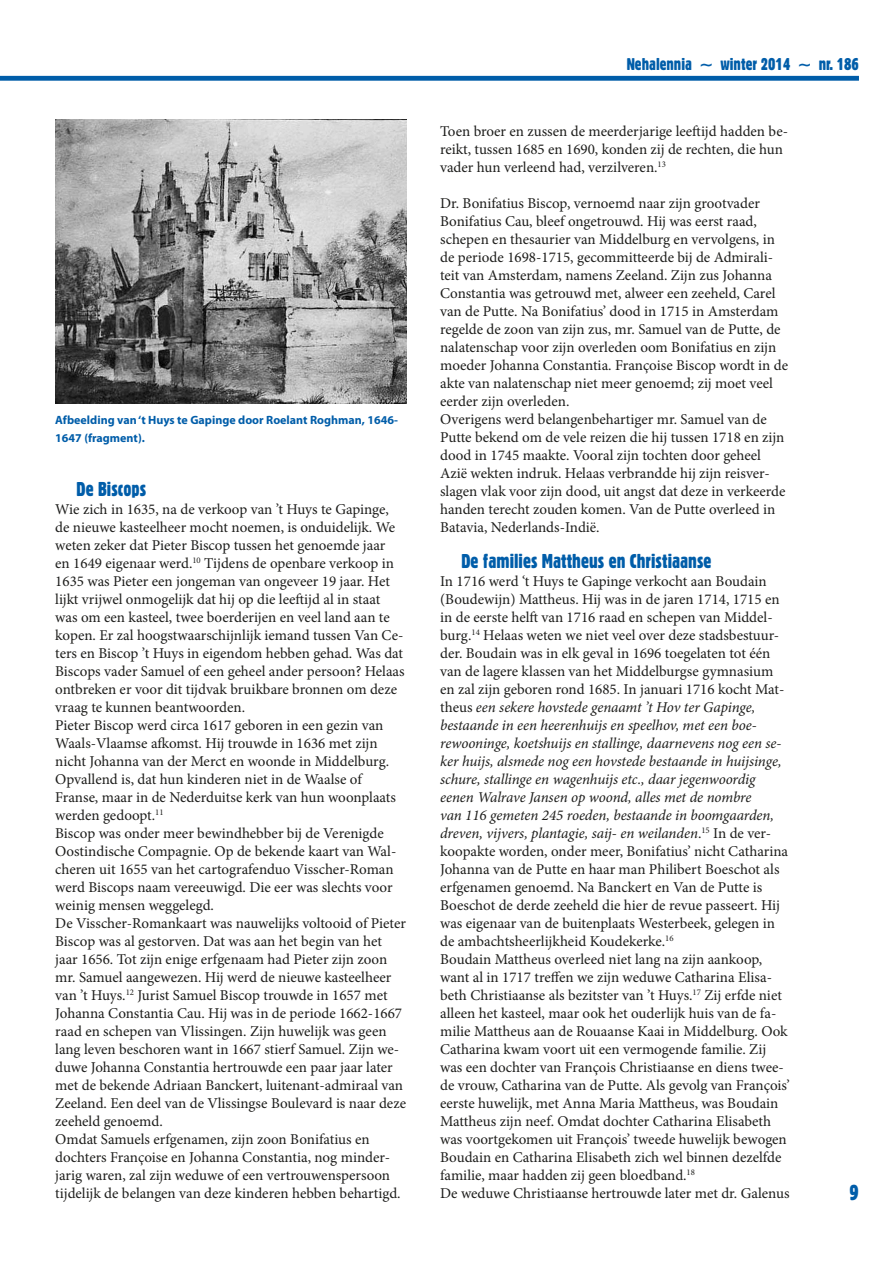
<style>
.page{position:relative;width:893px;height:1263px;background:#fff}
.page>*{position:absolute;margin:0;border:0;box-sizing:border-box;transform-origin:0 0}
.t1{font:21px "Gothic 821 Condensed BT";color:#005da9}
.t2{font:19.5px "Gothic 821 Condensed BT";color:#005da9}
.t3{font:16.5px "Gothic 821 Condensed BT";color:#005da9}
.t4{font:15px/18px "Minion Pro";color:#1d1d1b}
.t5{font:700 12px/18px "Myriad Pro";color:#005da9}
.s1{font-style:italic}
</style>
<div class="page">
<div style="left:0;top:76px;width:859px;height:5px;background:#005da9"></div>
<img style="left:55px;top:119px;width:351px;height:285px">
<p class="t5" style="left:55px;top:411px;width:344px">Afbeelding van ‘t Huys te Gapinge door Roelant Roghman, 1646-<br>1647 (fragment).</p>
<h2 class="t2" style="left:77px;top:477px;width:71px">De Biscops</h2>
<p class="t4" style="left:55px;top:500px;width:352px">Wie zich in 1635, na de verkoop van ’t Huys te Gapinge, de nieuwe kasteelheer mocht noemen, is onduidelijk. We weten zeker dat Pieter Biscop tussen het genoemde jaar<br>en 1649 eigenaar werd.<sup>10</sup> Tijdens de openbare verkoop in 1635 was Pieter een jongeman van ongeveer 19 jaar. Het lijkt vrijwel onmogelijk dat hij op die leeftijd al in staat was om een kasteel, twee boerderijen en veel land aan te kopen. Er zal hoogstwaarschijnlijk iemand tussen Van Ce&shy;ters en Biscop ’t Huys in eigendom hebben gehad. Was dat Biscops vader Samuel of een geheel ander persoon? Helaas ontbreken er voor dit tijdvak bruikbare bronnen om deze vraag te kunnen beantwoorden.<br>Pieter Biscop werd circa 1617 geboren in een gezin van Waals-Vlaamse afkomst. Hij trouwde in 1636 met zijn nicht Johanna van der Merct en woonde in Middelburg.<br>Opvallend is, dat hun kinderen niet in de Waalse of Franse, maar in de Nederduitse kerk van hun woonplaats werden gedoopt.<sup>11<br></sup>Biscop was onder meer bewindhebber bij de Verenigde Oostindische Compagnie. Op de bekende kaart van Wal&shy;cheren uit 1655 van het cartografenduo Visscher-Roman werd Biscops naam vereeuwigd. Die eer was slechts voor weinig mensen weggelegd.<br>De Visscher-Romankaart was nauwelijks voltooid of Pieter Biscop was al gestorven. Dat was aan het begin van het jaar 1656. Tot zijn enige erfgenaam had Pieter zijn zoon mr. Samuel aangewezen. Hij werd de nieuwe kasteelheer van ’t Huys.<sup>12</sup> Jurist Samuel Biscop trouwde in 1657 met Johanna Constantia Cau. Hij was in de periode 1662-1667 raad en schepen van Vlissingen. Zijn huwelijk was geen lang leven beschoren want in 1667 stierf Samuel. Zijn we&shy;duwe Johanna Constantia hertrouwde een paar jaar later met de bekende Adriaan Banckert, luitenant-admiraal van Zeeland. Een deel van de Vlissingse Boulevard is naar deze zeeheld genoemd.<br>Omdat Samuels erfgenamen, zijn zoon Bonifatius en dochters Françoise en Johanna Constantia, nog minder&shy;jarig waren, zal zijn weduwe of een vertrouwenspersoon tijdelijk de belangen van deze kinderen hebben behartigd.</p>
<p class="t3" style="left:627px;top:54px;width:234px">Nehalennia ~ winter 2014 ~ nr. 186</p>
<p class="t4" style="left:440px;top:122px;width:349px">Toen broer en zussen de meerderjarige leeftijd hadden be&shy;reikt, tussen 1685 en 1690, konden zij de rechten, die hun vader hun verleend had, verzilveren.<sup>13</sup></p>
<p class="t4" style="left:440px;top:194px;width:350px">Dr. Bonifatius Biscop, vernoemd naar zijn grootvader Bonifatius Cau, bleef ongetrouwd. Hij was eerst raad, schepen en thesaurier van Middelburg en vervolgens, in de periode 1698-1715, gecommitteerde bij de Admirali&shy;teit van Amsterdam, namens Zeeland. Zijn zus Johanna Constantia was getrouwd met, alweer een zeeheld, Carel van de Putte. Na Bonifatius’ dood in 1715 in Amsterdam regelde de zoon van zijn zus, mr. Samuel van de Putte, de nalatenschap voor zijn overleden oom Bonifatius en zijn moeder Johanna Constantia. Françoise Biscop wordt in de akte van nalatenschap niet meer genoemd; zij moet veel eerder zijn overleden.<br>Overigens werd belangenbehartiger mr. Samuel van de Putte bekend om de vele reizen die hij tussen 1718 en zijn dood in 1745 maakte. Vooral zijn tochten door geheel Azië wekten indruk. Helaas verbrandde hij zijn reisver&shy;slagen vlak voor zijn dood, uit angst dat deze in verkeerde handen terecht zouden komen. Van de Putte overleed in Batavia, Nederlands-Indië.</p>
<h2 class="t2" style="left:461px;top:549px;width:252px">De families Mattheus en Christiaanse</h2>
<p class="t4" style="left:440px;top:572px;width:351px">In 1716 werd ‘t Huys te Gapinge verkocht aan Boudain (Boudewijn) Mattheus. Hij was in de jaren 1714, 1715 en in de eerste helft van 1716 raad en schepen van Middel&shy;burg.<sup>14</sup> Helaas weten we niet veel over deze stadsbestuur&shy;der. Boudain was in elk geval in 1696 toegelaten tot één van de lagere klassen van het Middelburgse gymnasium en zal zijn geboren rond 1685. In januari 1716 kocht Mat&shy;theus <span class="s1">een sekere hovstede genaamt ’t Hov ter Gapinge, bestaande in een heerenhuijs en speelhov, met een boe&shy;rewooninge, koetshuijs en stallinge, daarnevens nog een se&shy;ker huijs, alsmede nog een hovstede bestaande in huijsinge, schure, stallinge en wagenhuijs etc., daar jegenwoordig eenen Walrave Jansen op woond, alles met de nombre<br>van 116 gemeten 245 roeden, bestaande in boomgaarden, dreven, vijvers, plantagie, saij- en weilanden</span>.<sup>15</sup> In de ver&shy;koopakte worden, onder meer, Bonifatius’ nicht Catharina Johanna van de Putte en haar man Philibert Boeschot als erfgenamen genoemd. Na Banckert en Van de Putte is Boeschot de derde zeeheld die hier de revue passeert. Hij was eigenaar van de buitenplaats Westerbeek, gelegen in de ambachtsheerlijkheid Koudekerke.<sup>16<br></sup>Boudain Mattheus overleed niet lang na zijn aankoop, want al in 1717 treffen we zijn weduwe Catharina Elisa&shy;beth Christiaanse als bezitster van ’t Huys.<sup>17</sup> Zij erfde niet alleen het kasteel, maar ook het ouderlijk huis van de fa&shy;milie Mattheus aan de Rouaanse Kaai in Middelburg. Ook Catharina kwam voort uit een vermogende familie. Zij was een dochter van François Christiaanse en diens twee&shy;de vrouw, Catharina van de Putte. Als gevolg van François’ eerste huwelijk, met Anna Maria Mattheus, was Boudain Mattheus zijn neef. Omdat dochter Catharina Elisabeth was voortgekomen uit François’ tweede huwelijk bewogen Boudain en Catharina Elisabeth zich wel binnen dezelfde familie, maar hadden zij geen bloedband.<sup>18<br></sup>De weduwe Christiaanse hertrouwde later met dr. Galenus</p>
<h1 class="t1" style="left:850px;top:1179px;width:11px">9</h1>
</div>
